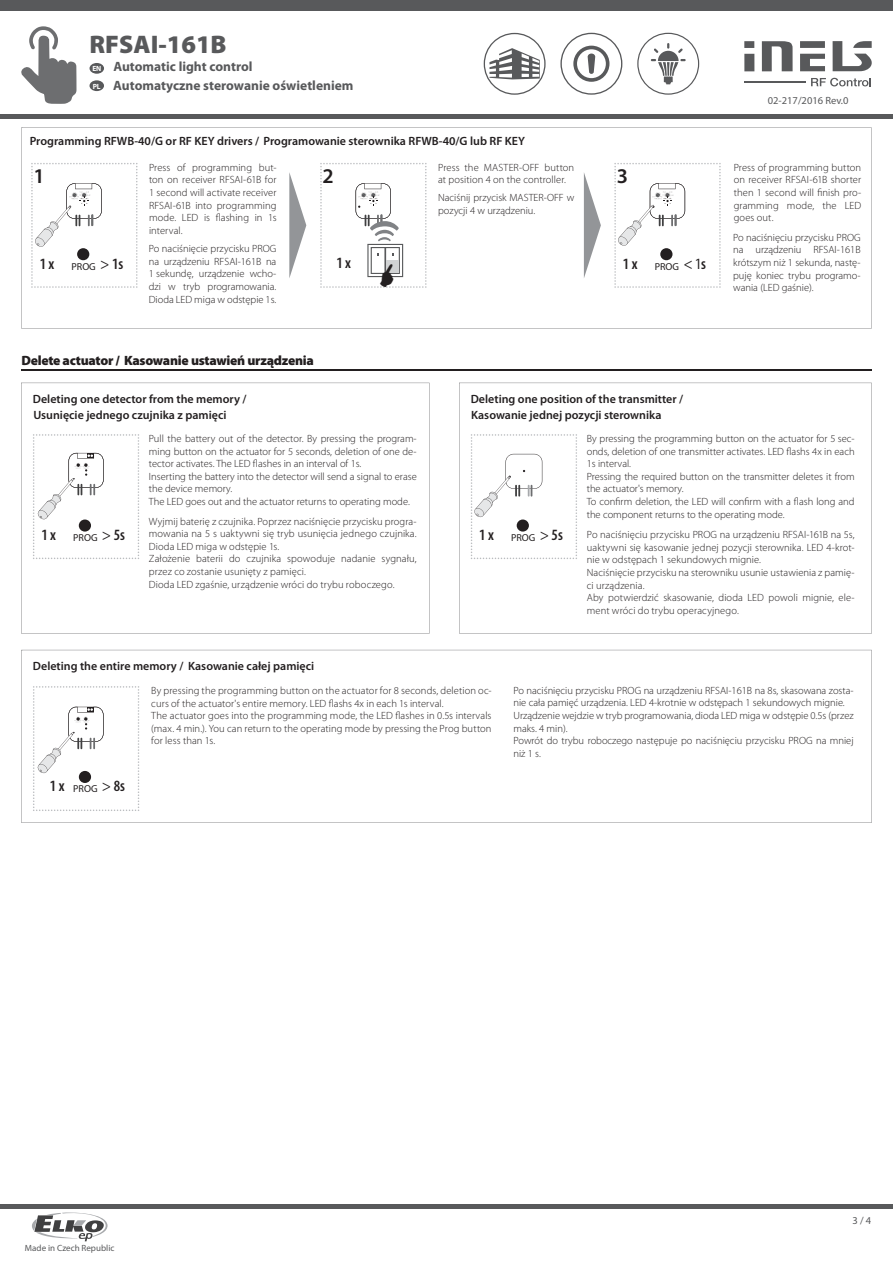
<style>
.page{position:relative;width:893px;height:1263px;background:#fff}
.page>*{position:absolute;margin:0;border:0;box-sizing:border-box;transform-origin:0 0}
.t1{font:900 25.5px "Myriad Pro";color:#58595b}
.t2{font:600 21px "Myriad Pro";color:#231f20}
.t3{font:600 condensed 15.75px "Myriad Pro";color:#231f20}
.t4{font:700 13.5px "Myriad Pro";color:#58595b}
.t5{font:900 13.5px "Myriad Pro";letter-spacing:-.02em;color:#231f20}
.t6{font:600 12px "Myriad Pro";color:#231f20}
.t7{font:300 10.5px/12.6px "Myriad Pro";color:#231f20}
.t8{font:10.5px "Myriad Pro";color:#58595b}
.t9{font:10.2px "Myriad Pro";color:#231f20}
.t10{font:9px "Myriad Pro";color:#58595b}
.s1{font-size:7.5px;color:#fff}
.s2{font-weight:400;font-stretch:normal;font-size:10.2px}
.s3{font-weight:400}
.s4{font-weight:600;font-stretch:condensed;font-size:15.75px}
.s5{font-stretch:condensed;font-size:15.75px}
</style>
<div class="page">
<svg style="left:21px;top:383px;width:408px;height:251px"></svg>
<svg style="left:459px;top:383px;width:413px;height:251px"></svg>
<svg style="left:21px;top:650px;width:851px;height:173px"></svg>
<div style="left:0;top:1204px;width:893px;height:5px;background:#58595b"></div>
<div style="left:0;top:0;width:893px;height:11px;background:#58595b"></div>
<hr style="left:0;top:114px;width:893px;height:4px;background:#58595b">
<svg style="left:637px;top:33px;width:62px;height:62px"></svg>
<svg style="left:560px;top:33px;width:62px;height:62px"></svg>
<div style="left:744px;top:54px;width:10px;height:17px;background:#58595b"></div>
<svg style="left:762px;top:41px;width:31px;height:30px"></svg>
<svg style="left:800px;top:54px;width:25px;height:17px"></svg>
<div style="left:800px;top:41px;width:25px;height:7px;background:#58595b"></div>
<svg style="left:833px;top:41px;width:39px;height:30px"></svg>
<div style="left:744px;top:41px;width:10px;height:7px;background:#58595b"></div>
<hr style="left:744px;top:81px;width:62px;height:1px;background:#58595b">
<svg style="left:811px;top:78px;width:60px;height:8px"></svg>
<div style="left:90px;top:63px;width:14px;height:11px;background:#58595b;border-radius:50%"></div>
<svg style="left:21px;top:26px;width:56px;height:78px"></svg>
<div style="left:90px;top:80px;width:14px;height:11px;background:#58595b;border-radius:50%"></div>
<svg style="left:484px;top:33px;width:62px;height:62px"></svg>
<svg style="left:32px;top:1212px;width:76px;height:29px"></svg>
<hr style="left:21px;top:370px;width:851px;height:1px;background:#231f20">
<svg style="left:33px;top:434px;width:106px;height:125px"></svg>
<svg style="left:471px;top:434px;width:106px;height:125px"></svg>
<svg style="left:584px;top:173px;width:17px;height:105px"></svg>
<svg style="left:289px;top:172px;width:17px;height:106px"></svg>
<svg style="left:31px;top:163px;width:107px;height:125px"></svg>
<svg style="left:614px;top:163px;width:107px;height:125px"></svg>
<svg style="left:33px;top:686px;width:106px;height:125px"></svg>
<svg style="left:320px;top:163px;width:107px;height:125px"></svg>
<h1 class="t1" style="left:90px;top:35px;width:139px">RFSAI-161B</h1>
<p class="t4" style="left:92px;top:61px;width:162px"><span class="s1">EN</span> Automatic light control</p>
<p class="t4" style="left:93px;top:80px;width:262px"><span class="s1">PL</span> Automatyczne sterowanie oświetleniem</p>
<p class="t6" style="left:30px;top:137px;width:497px">Programming RFWB-40/G or RF KEY drivers / Programowanie sterownika RFWB-40/G lub RF KEY</p>
<p class="t8" style="left:768px;top:97px;width:82px">02-217/2016 Rev.0</p>
<p class="t7" style="left:149px;top:162px;width:129px;text-align:justify">Press of programming but&shy;ton on receiver RFSAI-61B for 1 second will activate receiver RFSAI-61B into programming mode. LED is flashing in 1s interval.</p>
<p class="t7" style="left:438px;top:162px;width:138px">Press the MASTER-OFF button at position 4 on the controller.</p>
<p class="t7" style="left:734px;top:162px;width:129px;text-align:justify">Press of programming button on receiver RFSAI-61B shorter then 1 second will finish pro&shy;gramming mode, the LED goes out.</p>
<h2 class="t2" style="left:34px;top:168px;width:13px">1</h2>
<h2 class="t2" style="left:617px;top:168px;width:13px">3</h2>
<h2 class="t2" style="left:323px;top:168px;width:13px">2</h2>
<p class="t7" style="left:438px;top:193px;width:138px">Naciśnij przycisk MASTER-OFF w pozycji 4 w urządzeniu.</p>
<p class="t7" style="left:149px;top:243px;width:129px;text-align:justify">Po naciśnięcie przycisku PROG na urządzeniu RFSAI-161B na 1 sekundę, urządzenie wcho&shy;dzi w tryb programowania.<br>Dioda LED miga w odstępie 1s.</p>
<p class="t7" style="left:733px;top:232px;width:129px;text-align:justify">Po naciśnięciu przycisku PROG na urządzeniu RFSAI-161B krótszym niż 1 sekunda, nastę&shy;puję koniec trybu programo&shy;wania (LED gaśnie).</p>
<h3 class="t3" style="left:336px;top:256px;width:16px">1 x</h3>
<h3 class="t3" style="left:40px;top:257px;width:85px">1 x <span class="s2">PROG</span> <span class="s3">&gt;</span> 1s</h3>
<p class="t9" style="left:623px;top:262px;width:85px"><span class="s4">1 x</span> PROG <span class="s5">&lt; 1</span><span class="s4">s</span></p>
<p class="t5" style="left:21px;top:356px;width:294px">Delete actuator / Kasowanie ustawień urządzenia</p>
<p class="t6" style="left:33px;top:394px;width:215px">Deleting one detector from the memory /</p>
<p class="t6" style="left:33px;top:410px;width:195px">Usunięcie jednego czujnika z pamięci</p>
<h3 class="t3" style="left:41px;top:529px;width:85px">1 x <span class="s2">PROG</span> <span class="s3">&gt;</span> 5s</h3>
<p class="t7" style="left:149px;top:433px;width:269px">Pull the battery out of the detector. By pressing the program&shy;ming button on the actuator for 5 seconds, deletion of one de&shy;tector activates. The LED flashes in an interval of 1s.<br>Inserting the battery into the detector will send a signal to erase the device memory.<br>The LED goes out and the actuator returns to operating mode.</p>
<p class="t7" style="left:149px;top:516px;width:269px">Wyjmij baterię z czujnika. Poprzez naciśnięcie przycisku progra&shy;mowania na 5 s uaktywni się tryb usunięcia jednego czujnika.<br>Dioda LED miga w odstępie 1s.<br>Założenie baterii do czujnika spowoduje nadanie sygnału, przez co zostanie usunięty z pamięci.<br>Dioda LED zgaśnie, urządzenie wróci do trybu roboczego.</p>
<p class="t6" style="left:471px;top:394px;width:214px">Deleting one position of the transmitter /</p>
<p class="t7" style="left:587px;top:433px;width:269px">By pressing the programming button on the actuator for 5 sec&shy;onds, deletion of one transmitter activates. LED flashs 4x in each 1s interval.<br>Pressing the required button on the transmitter deletes it from the actuator's memory.<br>To confirm deletion, the LED will confirm with a flash long and the component returns to the operating mode.</p>
<p class="t6" style="left:471px;top:410px;width:192px">Kasowanie jednej pozycji sterownika</p>
<h3 class="t3" style="left:479px;top:529px;width:85px">1 x <span class="s2">PROG</span> <span class="s3">&gt;</span> 5s</h3>
<p class="t7" style="left:587px;top:529px;width:269px">Po naciśnięciu przycisku PROG na urządzeniu RFSAI-161B na 5s, uaktywni się kasowanie jednej pozycji sterownika. LED 4-krot&shy;nie w odstępach 1 sekundowych mignie.<br>Naciśnięcie przycisku na sterowniku usunie ustawienia z pamię&shy;ci urządzenia.<br>Aby potwierdzić skasowanie, dioda LED powoli mignie, ele&shy;ment wróci do trybu operacyjnego.</p>
<p class="t6" style="left:33px;top:661px;width:283px">Deleting the entire memory / Kasowanie całej pamięci</p>
<p class="t7" style="left:151px;top:685px;width:342px">By pressing the programming button on the actuator for 8 seconds, deletion oc&shy;curs of the actuator's entire memory. LED flashs 4x in each 1s interval.<br>The actuator goes into the programming mode, the LED flashes in 0.5s intervals (max. 4 min.). You can return to the operating mode by pressing the Prog button for less than 1s.</p>
<h3 class="t3" style="left:50px;top:780px;width:77px">1 x <span class="s2">PROG</span> <span class="s3">&gt;</span> 8s</h3>
<p class="t7" style="left:513px;top:685px;width:342px">Po naciśnięciu przycisku PROG na urządzeniu RFSAI-161B na 8s, skasowana zosta&shy;nie cała pamięć urządzenia. LED 4-krotnie w odstępach 1 sekundowych mignie.<br>Urządzenie wejdzie w tryb programowania, dioda LED miga w odstępie 0.5s (przez maks. 4 min).<br>Powrót do trybu roboczego następuje po naciśnięciu przycisku PROG na mniej niż 1 s.</p>
<p class="t10" style="left:25px;top:1244px;width:91px">Made in Czech Republic</p>
<p class="t8" style="left:852px;top:1216px;width:20px">3 / 4</p>
</div>
